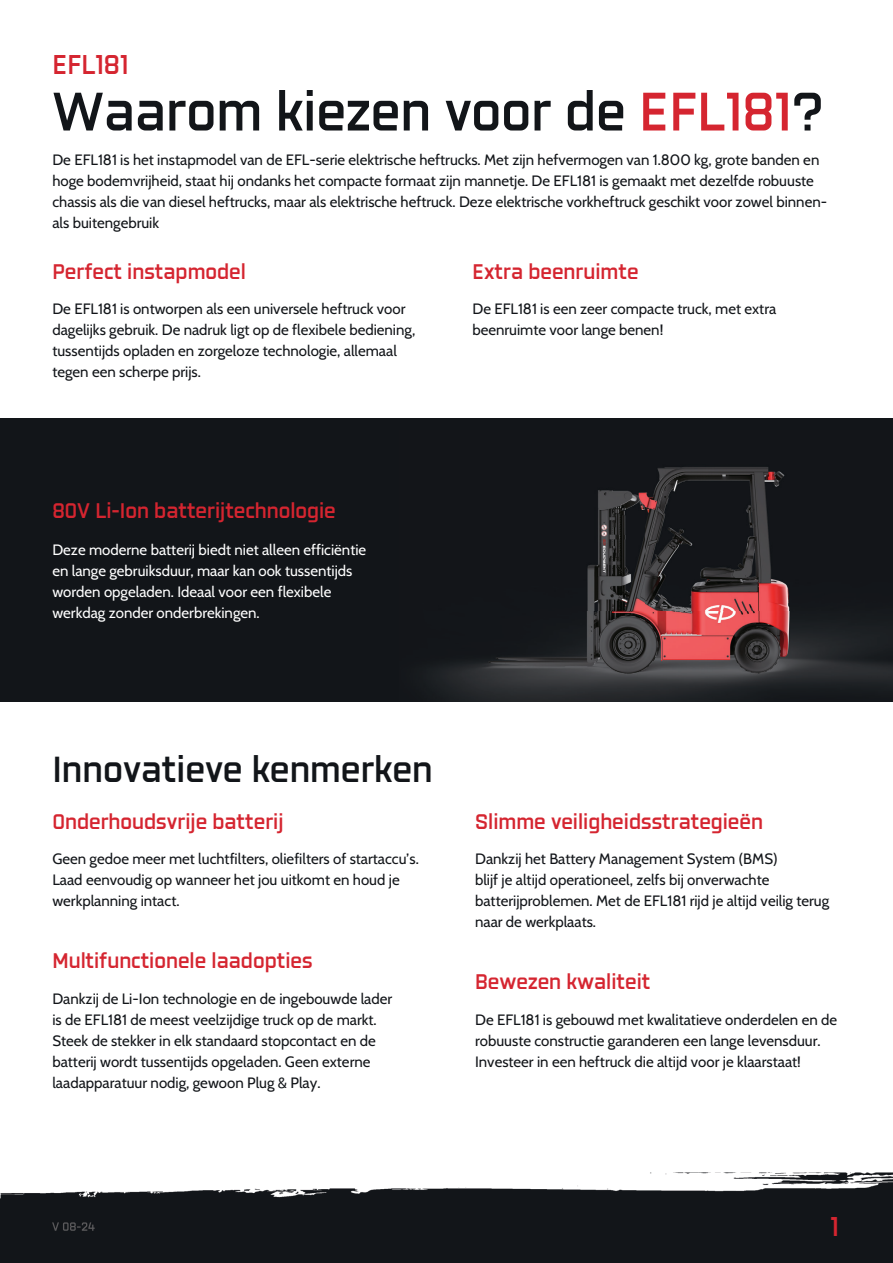
<style>
.page{position:relative;width:893px;height:1263px;background:#fff}
.page>*{position:absolute;margin:0;border:0;box-sizing:border-box;transform-origin:0 0}
.t1{font:600 54px "Revx Neue";color:#121519}
.t2{font:600 36px "Revx Neue";color:#121519}
.t3{font:600 27px "Revx Neue";color:#d52530}
.t4{font:600 21px "Revx Neue";color:#d52530}
.t5{font:15px/21px "Cabin";color:#121519}
.t6{font:15px/21px "Cabin";color:#fff}
.s1{color:#d52530}
</style>
<div class="page">
<img style="left:0;top:1172px;width:893px;height:91px">
<div style="left:0;top:419px;width:893px;height:283px;background:#121519"></div>
<img style="left:431px;top:467px;width:462px;height:235px">
<img style="left:52px;top:1222px;width:43px;height:9px">
<h3 class="t3" style="left:52px;top:49px;width:78px">EFL181</h3>
<h1 class="t1" style="left:52px;top:80px;width:773px">Waarom kiezen voor de <span class="s1">EFL181</span>?</h1>
<p class="t5" style="left:52px;top:148px;width:776px">De EFL181 is het instapmodel van de EFL-serie elektrische heftrucks. Met zijn hefvermogen van 1.800 kg, grote banden en hoge bodemvrijheid, staat hij ondanks het compacte formaat zijn mannetje. De EFL181 is gemaakt met dezelfde robuuste chassis als die van diesel heftrucks, maar als elektrische heftruck. Deze elektrische vorkheftruck geschikt voor zowel binnen&shy;als buitengebruik</p>
<h3 class="t4" style="left:52px;top:259px;width:195px">Perfect instapmodel</h3>
<p class="t5" style="left:52px;top:297px;width:364px">De EFL181 is ontworpen als een universele heftruck voor dagelijks gebruik. De nadruk ligt op de flexibele bediening, tussentijds opladen en zorgeloze technologie, allemaal tegen een scherpe prijs.</p>
<h3 class="t4" style="left:472px;top:259px;width:168px">Extra beenruimte</h3>
<p class="t5" style="left:472px;top:297px;width:305px">De EFL181 is een zeer compacte truck, met extra beenruimte voor lange benen!</p>
<h3 class="t4" style="left:52px;top:499px;width:285px">80V Li-Ion batterijtechnologie</h3>
<p class="t6" style="left:52px;top:538px;width:315px">Deze moderne batterij biedt niet alleen efficiëntie en lange gebruiksduur, maar kan ook tussentijds worden opgeladen. Ideaal voor een flexibele werkdag zonder onderbrekingen.</p>
<h2 class="t2" style="left:52px;top:748px;width:382px">Innovatieve kenmerken</h2>
<h3 class="t4" style="left:52px;top:809px;width:233px">Onderhoudsvrije batterij</h3>
<p class="t5" style="left:52px;top:847px;width:368px">Geen gedoe meer met luchtfilters, oliefilters of startaccu’s.<br>Laad eenvoudig op wanneer het jou uitkomt en houd je werkplanning intact.</p>
<h3 class="t4" style="left:52px;top:948px;width:262px">Multifunctionele laadopties</h3>
<p class="t5" style="left:52px;top:987px;width:341px">Dankzij de Li-Ion technologie en de ingebouwde lader is de EFL181 de meest veelzijdige truck op de markt.<br>Steek de stekker in elk standaard stopcontact en de batterij wordt tussentijds opgeladen. Geen externe laadapparatuur nodig, gewoon Plug &amp; Play.</p>
<h3 class="t4" style="left:475px;top:809px;width:289px">Slimme veiligheidsstrategieën</h3>
<p class="t5" style="left:475px;top:847px;width:356px">Dankzij het Battery Management System (BMS)<br>blijf je altijd operationeel, zelfs bij onverwachte batterijproblemen. Met de EFL181 rijd je altijd veilig terug naar de werkplaats.</p>
<h3 class="t4" style="left:475px;top:969px;width:177px">Bewezen kwaliteit</h3>
<p class="t5" style="left:475px;top:1008px;width:363px">De EFL181 is gebouwd met kwalitatieve onderdelen en de robuuste constructie garanderen een lange levensduur.<br>Investeer in een heftruck die altijd voor je klaarstaat!</p>
<h3 class="t3" style="left:830px;top:1210px;width:10px">1</h3>
</div>
